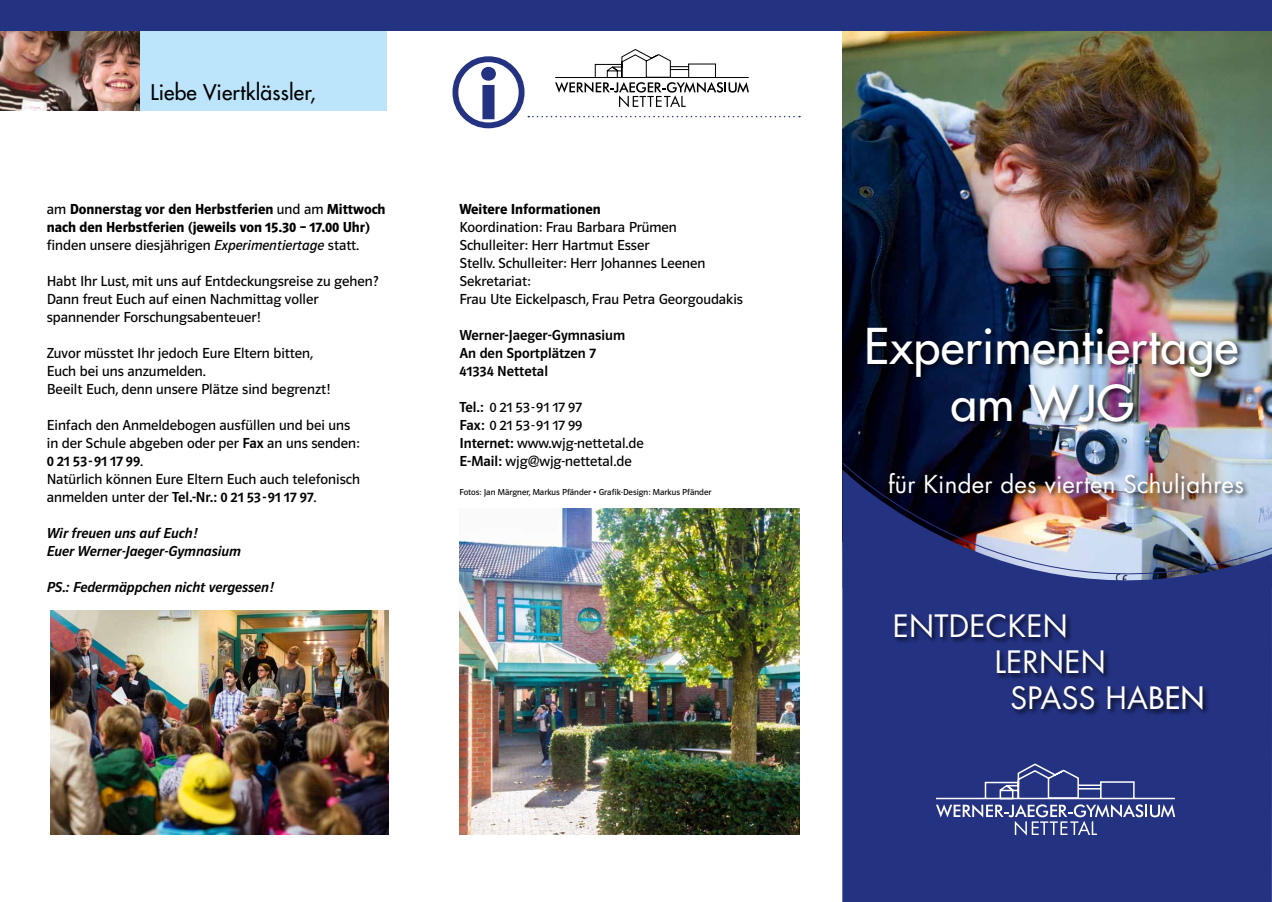
<style>
.page{position:relative;width:1272px;height:902px;background:#fff}
.page>*{position:absolute;margin:0;border:0;box-sizing:border-box;transform-origin:0 0}
.t1{font:48px/57.6px "Futura";letter-spacing:.01em;color:#fff;text-align:center}
.t2{font:30px "Futura";letter-spacing:.01em;color:#fff}
.t3{font:24px "Futura";letter-spacing:.01em;color:#fff}
.t4{font:21px "Futura";letter-spacing:.01em;color:#000}
.t5{font:15px/18px "Polo 11 K Buch";color:#000}
.t6{font:15px/18px "Polo 11 K Hfett";color:#000}
.t7{font:15px/18px "Polo 11 K Krftg";color:#000}
.t8{font:15px/18px "Polo 11 K Krftg Kursiv";color:#000}
.t9{font:9px "Polo 11 K Buch";color:#000}
.s1{font-family:"Polo 11 K Buch"}
.s2{font-family:"Polo 11 K Buch Kursiv"}
.s3{font-family:"Polo 11 K Krftg"}
.s4{font-style:inherit}
</style>
<div class="page">
<div style="left:0;top:17px;width:386px;height:94px;background:#bce4fa"></div>
<img style="left:842px;top:31px;width:429px;height:431px">
<div style="left:842px;top:638px;width:429px;height:263px;background:#243282"></div>
<svg style="left:842px;top:462px;width:429px;height:176px;background:#485796"></svg>
<div style="left:865px;top:324px;width:384px;height:392px;background:#000;opacity:.75"></div>
<svg style="left:934px;top:762px;width:242px;height:73px;background:#424e93"></svg>
<img style="left:0;top:31px;width:140px;height:80px">
<img style="left:459px;top:508px;width:340px;height:326px">
<div style="left:0;top:0;width:1271px;height:31px;background:#243282"></div>
<img style="left:51px;top:610px;width:337px;height:224px">
<svg style="left:527px;top:49px;width:273px;height:69px"></svg>
<h3 class="t4" style="left:150px;top:79px;width:167px">Liebe Viertklässler,</h3>
<p class="t6" style="left:47px;top:200px;width:340px"><span class="s1">am</span> Donnerstag vor den Herbstferien <span class="s1">und am</span> Mittwoch nach den Herbstferien (jeweils von 15.30 – 17.00 Uhr)</p>
<p class="t5" style="left:47px;top:236px;width:314px">finden unsere diesjährigen <span class="s2">Experimentiertage</span> statt.</p>
<p class="t5" style="left:47px;top:272px;width:333px">Habt Ihr Lust, mit uns auf Entdeckungsreise zu gehen?<br>Dann freut Euch auf einen Nachmittag voller spannender Forschungsabenteuer!</p>
<p class="t5" style="left:47px;top:344px;width:285px">Zuvor müsstet Ihr jedoch Eure Eltern bitten,<br>Euch bei uns anzumelden.<br>Beeilt Euch, denn unsere Plätze sind begrenzt!</p>
<p class="t5" style="left:47px;top:416px;width:314px">Einfach den Anmeldebogen ausfüllen und bei uns in der Schule abgeben oder per <span class="s3">Fax</span> an uns senden:</p>
<p class="t7" style="left:47px;top:452px;width:98px">0 21 53-91 17 99<span class="s1">.</span></p>
<p class="t5" style="left:47px;top:470px;width:315px">Natürlich können Eure Eltern Euch auch telefonisch</p>
<p class="t7" style="left:47px;top:488px;width:271px"><span class="s1">anmelden unter der</span> Tel.-Nr.: 0 21 53-91 17 97<span class="s1">.</span></p>
<p class="t8" style="left:47px;top:524px;width:196px">Wir freuen uns auf Euch!<br>Euer Werner-Jaeger-Gymnasium</p>
<p class="t8" style="left:47px;top:578px;width:228px">PS.: Federmäppchen nicht vergessen!</p>
<p class="t6" style="left:459px;top:200px;width:143px">Weitere Informationen</p>
<p class="t5" style="left:459px;top:218px;width:285px">Koordination: Frau Barbara Prümen Schulleiter: Herr Hartmut Esser<br>Stellv. Schulleiter: Herr Johannes Leenen Sekretariat:<br>Frau Ute Eickelpasch, Frau Petra Georgoudakis</p>
<p class="t7" style="left:459px;top:326px;width:167px">Werner-Jaeger-Gymnasium<br>An den Sportplätzen 7<br>41334 Nettetal</p>
<p class="t5" style="left:459px;top:398px;width:186px"><span class="s3">Tel.:</span> 0 21 53-91 17 97<br><span class="s3">Fax:</span> 0 21 53-91 17 99<br><span class="s3">Internet:</span> www.wjg-nettetal.de<br><span class="s3">E-Mail:</span> wjg@wjg-nettetal.de</p>
<p class="t9" style="left:459px;top:487px;width:253px">Fotos: Jan Märgner, Markus Pfänder • Grafik-Design: Markus Pfänder</p>
<h1 class="t1" style="left:864px;top:316px;width:375px">Experimentiertage am WJG</h1>
<h3 class="t3" style="left:888px;top:468px;width:357px">für Kinder des vierten Schuljahres</h3>
<h2 class="t2" style="left:892px;top:605px;width:176px">ENTDECKEN</h2>
<h2 class="t2" style="left:994px;top:641px;width:113px">LERNEN</h2>
<h2 class="t2" style="left:1010px;top:677px;width:195px">SPASS HA<span class="s4">BEN</span></h2>
</div>
